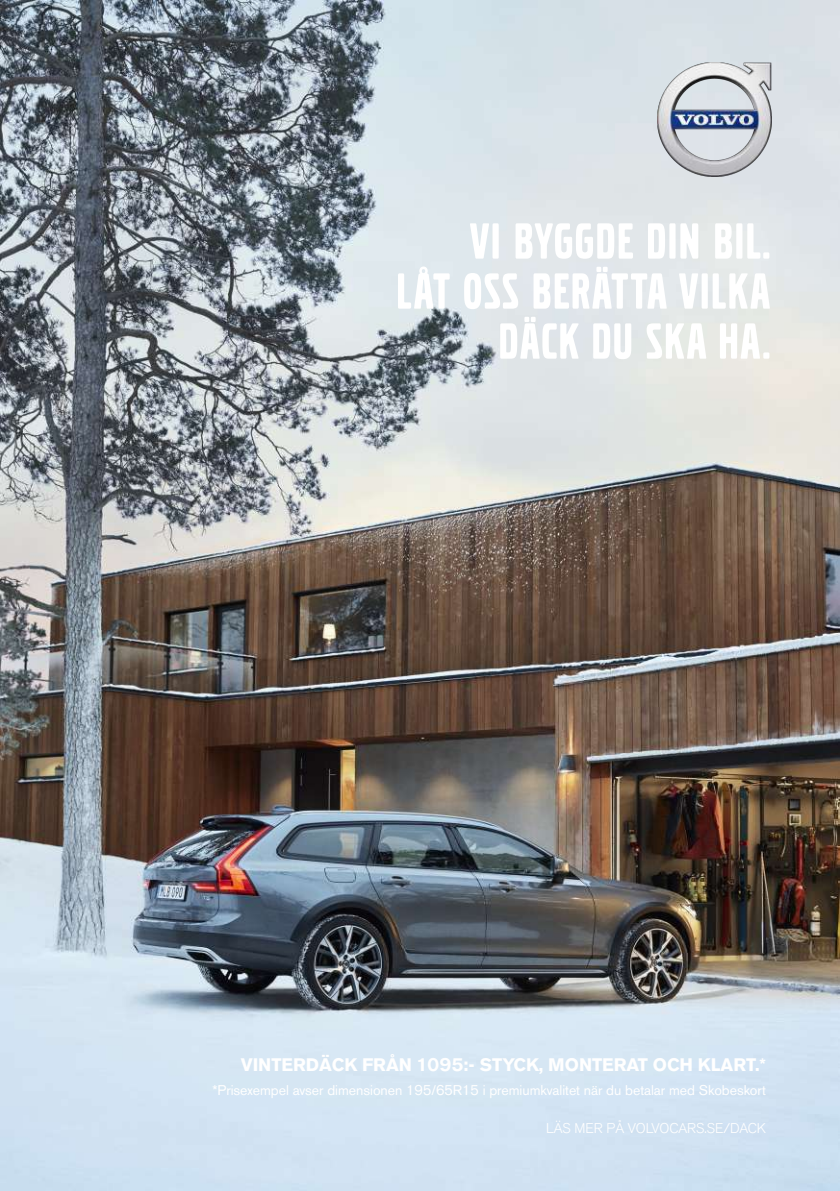
<style>
.page{position:relative;width:840px;height:1191px;background:#fff}
.page>*{position:absolute;margin:0;border:0;box-sizing:border-box;transform-origin:0 0}
.t1{font:50px/50px "Volvo Broad Web";letter-spacing:.04em;color:#fff;text-align:right}
.t2{font:700 18px "Volvo Sans Web";color:#fff}
.t3{font:14px "Volvo Sans Web";color:#fff}
.t4{font:300 14px "Volvo Sans Web";color:#fff}
</style>
<div class="page">
<img style="left:0;top:1px;width:839px;height:1190px">
<img style="left:657px;top:63px;width:114px;height:114px">
<h1 class="t1" style="left:396px;top:216px;width:375px">VI BYGGDE DIN BIL.<br>LÅT OSS BERÄTTA VILKA<br>DÄCK DU SKA HA.</h1>
<p class="t2" style="left:240px;top:1053px;width:526px">VINTERDÄCK FRÅN 1095:- STYCK, MONTERAT OCH KLART.*</p>
<p class="t3" style="left:212px;top:1081px;width:554px">*Prisexempel avser dimensionen 195/65R15 i premiumkvalitet när du betalar med Skobeskort</p>
<p class="t4" style="left:546px;top:1119px;width:221px">LÄS MER PÅ VOLVOCARS.SE/DACK</p>
</div>
